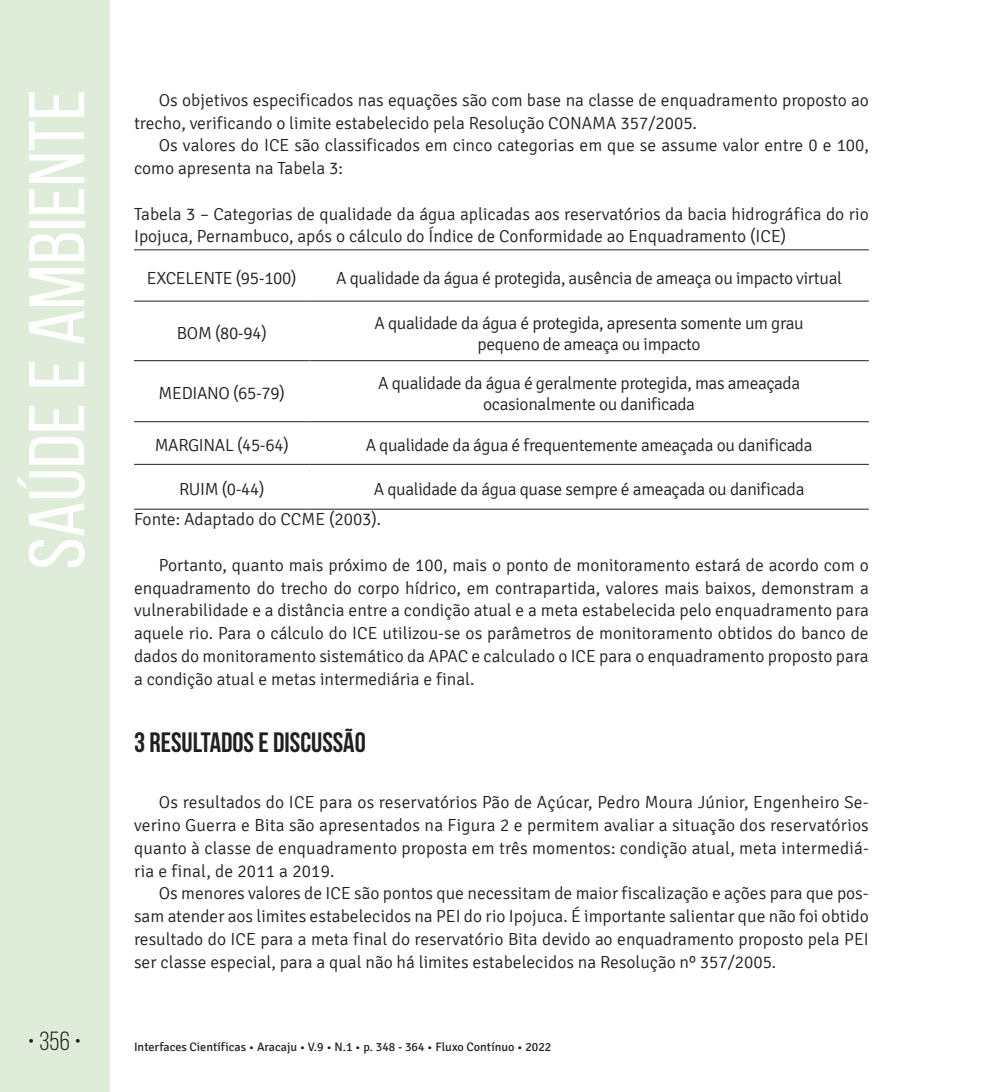
<style>
.page{position:relative;width:993px;height:1092px;background:#fff}
.page>*{position:absolute;margin:0;border:0;box-sizing:border-box;transform-origin:0 0}
.t1{font:78.75px "Bebas Neue";color:#fff;scale:1.09 1}
.t2{font:700 28px "Bebas Neue";color:#231f20}
.t3{font:26.25px "Bebas Neue";color:#231f20}
.t4{font:300 17.5px/22.8px "Signika";color:#231f20}
.t5{font:300 17.5px/21px "Signika";letter-spacing:-.02em;color:#231f20;text-align:center}
.t6{font:12.25px "Signika";color:#231f20}
</style>
<div class="page">
<div style="left:0;top:0;width:109px;height:1091px;background:#deecd9"></div>
<hr style="left:134px;top:249px;width:175px;height:1px;background:#231f20">
<hr style="left:309px;top:249px;width:559px;height:1px;background:#231f20">
<hr style="left:134px;top:301px;width:175px;height:1px;background:#231f20">
<hr style="left:309px;top:301px;width:559px;height:1px;background:#231f20">
<hr style="left:134px;top:360px;width:175px;height:1px;background:#231f20">
<hr style="left:309px;top:360px;width:559px;height:1px;background:#231f20">
<hr style="left:134px;top:421px;width:175px;height:1px;background:#231f20">
<hr style="left:309px;top:421px;width:559px;height:1px;background:#231f20">
<hr style="left:134px;top:464px;width:175px;height:1px;background:#231f20">
<hr style="left:309px;top:464px;width:559px;height:1px;background:#231f20">
<hr style="left:134px;top:508px;width:175px;height:1px;background:#231f20">
<hr style="left:309px;top:508px;width:559px;height:1px;background:#231f20">
<h1 class="t1" style="left:14px;top:569px;width:442px;rotate:-90deg">Saúde e Ambiente</h1>
<p class="t4" style="left:134px;top:89px;width:736px;text-indent:25px">Os objetivos especificados nas equações são com base na classe de enquadramento proposto ao trecho, verificando o limite estabelecido pela Resolução CONAMA 357/2005.</p>
<p class="t4" style="left:134px;top:134px;width:736px;text-indent:25px">Os valores do ICE são classificados em cinco categorias em que se assume valor entre 0 e 100, como apresenta na Tabela 3:</p>
<p class="t4" style="left:134px;top:203px;width:736px">Tabela 3 – Categorias de qualidade da água aplicadas aos reservatórios da bacia hidrográfica do rio<br>Ipojuca, Pernambuco, após o cálculo do Índice de Conformidade ao Enquadramento (ICE)</p>
<p class="t5" style="left:147px;top:267px;width:151px">EXCELENTE (95-100)</p>
<p class="t5" style="left:336px;top:267px;width:507px">A qualidade da água é protegida, ausência de ameaça ou impacto virtual</p>
<p class="t4" style="left:177px;top:322px;width:91px">BOM (80-94)</p>
<p class="t5" style="left:374px;top:312px;width:430px">A qualidade da água é protegida, apresenta somente um grau pequeno de ameaça ou impacto</p>
<p class="t5" style="left:159px;top:383px;width:128px">MEDIANO (65-79)</p>
<p class="t5" style="left:378px;top:373px;width:423px">A qualidade da água é geralmente protegida, mas ameaçada ocasionalmente ou danificada</p>
<p class="t5" style="left:155px;top:435px;width:135px">MARGINAL (45-64)</p>
<p class="t5" style="left:365px;top:435px;width:448px">A qualidade da água é frequentemente ameaçada ou danificada</p>
<p class="t4" style="left:179px;top:478px;width:87px">RUIM (0-44)</p>
<p class="t5" style="left:134px;top:474px;width:671px;line-height:30.4px;text-align:left;text-indent:240px">A qualidade da água quase sempre é ameaçada ou danificada<br>Fonte: Adaptado do CCME (2003).</p>
<p class="t4" style="left:134px;top:554px;width:736px;text-align:justify;text-indent:25px">Portanto, quanto mais próximo de 100, mais o ponto de monitoramento estará de acordo com o enquadramento do trecho do corpo hídrico, em contrapartida, valores mais baixos, demonstram a vulnerabilidade e a distância entre a condição atual e a meta estabelecida pelo enquadramento para aquele rio. Para o cálculo do ICE utilizou-se os parâmetros de monitoramento obtidos do banco de dados do monitoramento sistemático da APAC e calculado o ICE para o enquadramento proposto para a condição atual e metas intermediária e final.</p>
<h2 class="t2" style="left:134px;top:726px;width:233px">3 RESULTADOS E DISCUSSÃO</h2>
<p class="t4" style="left:134px;top:791px;width:736px;text-align:justify;text-indent:25px">Os resultados do ICE para os reservatórios Pão de Açúcar, Pedro Moura Júnior, Engenheiro Se&shy;verino Guerra e Bita são apresentados na Figura 2 e permitem avaliar a situação dos reservatórios quanto à classe de enquadramento proposta em três momentos: condição atual, meta intermediá&shy;ria e final, de 2011 a 2019.</p>
<p class="t4" style="left:134px;top:882px;width:736px;text-align:justify;text-indent:25px">Os menores valores de ICE são pontos que necessitam de maior fiscalização e ações para que pos&shy;sam atender aos limites estabelecidos na PEI do rio Ipojuca. É importante salientar que não foi obtido resultado do ICE para a meta final do reservatório Bita devido ao enquadramento proposto pela PEI ser classe especial, para a qual não há limites estabelecidos na Resolução nº 357/2005.</p>
<h3 class="t3" style="left:28px;top:1026px;width:55px">• 356 •</h3>
<p class="t6" style="left:134px;top:1040px;width:418px">Interfaces Científicas • Aracaju • V.9 • N.1 • p. 348 - 364 • Fluxo Contínuo • 2022</p>
</div>
